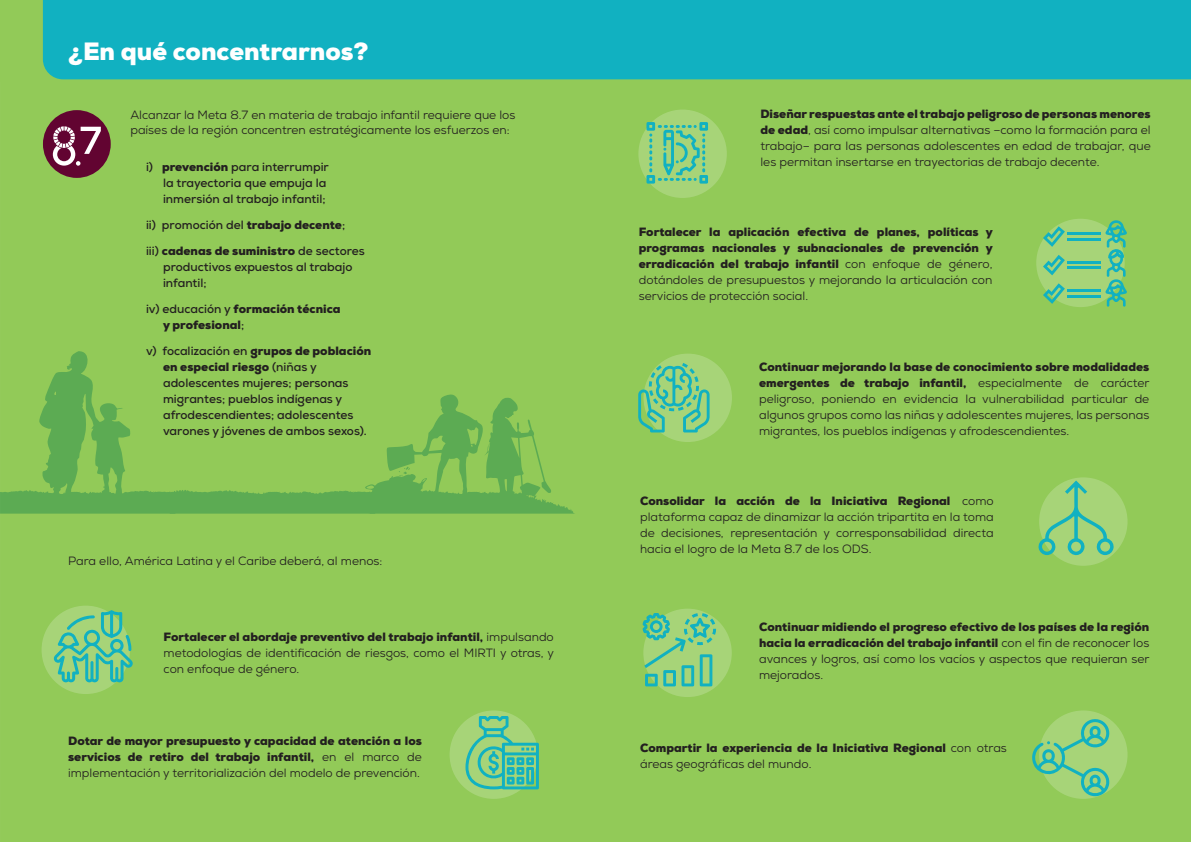
<style>
.page{position:relative;width:1191px;height:842px;background:#92ca58}
.page>*{position:absolute;margin:0;border:0;box-sizing:border-box;transform-origin:0 0}
.t1{font:900 25px "Nexa";color:#fff}
.t2{font:12px/16px "Nexa";color:#231f20;text-align:justify}
.t3{font:900 12px/16px "Nexa";color:#231f20}
.t4{font:700 12px/16px "Nexa";color:#231f20}
.s1{font-weight:900}
.s2{font-weight:700}
.s3{font-weight:400}
</style>
<div class="page">
<div style="left:43px;top:0;width:1148px;height:79px;background:#11b1c1"></div>
<div style="left:638px;top:110px;width:89px;height:88px;background:#a7d478;border-radius:50%"></div>
<svg style="left:646px;top:122px;width:62px;height:62px"></svg>
<svg style="left:0;top:110px;width:575px;height:689px"></svg>
<div style="left:1039px;top:710px;width:88px;height:89px;background:#a7d478;border-radius:50%"></div>
<svg style="left:1032px;top:718px;width:79px;height:80px"></svg>
<div style="left:1039px;top:477px;width:88px;height:89px;background:#a7d478;border-radius:50%"></div>
<svg style="left:1038px;top:480px;width:76px;height:75px"></svg>
<div style="left:643px;top:354px;width:89px;height:88px;background:#a7d478;border-radius:50%"></div>
<svg style="left:638px;top:363px;width:71px;height:69px"></svg>
<div style="left:643px;top:609px;width:89px;height:88px;background:#a7d478;border-radius:50%"></div>
<svg style="left:642px;top:613px;width:74px;height:73px"></svg>
<div style="left:1036px;top:219px;width:88px;height:88px;background:#a7d478;border-radius:50%"></div>
<svg style="left:1043px;top:226px;width:21px;height:21px"></svg>
<hr style="left:1066px;top:232px;width:34px;height:3px;background:#11b1c1">
<hr style="left:1066px;top:238px;width:34px;height:3px;background:#11b1c1">
<svg style="left:1043px;top:255px;width:21px;height:20px"></svg>
<hr style="left:1066px;top:261px;width:34px;height:3px;background:#11b1c1">
<hr style="left:1066px;top:266px;width:34px;height:3px;background:#11b1c1">
<svg style="left:1043px;top:283px;width:21px;height:21px"></svg>
<hr style="left:1066px;top:289px;width:34px;height:3px;background:#11b1c1">
<hr style="left:1066px;top:295px;width:34px;height:3px;background:#11b1c1">
<svg style="left:1105px;top:220px;width:22px;height:87px"></svg>
<h1 class="t1" style="left:68px;top:35px;width:302px">¿En qué concentrarnos?</h1>
<p class="t2" style="left:130px;top:106px;width:386px">Alcanzar la Meta 8.7 en materia de trabajo infantil requiere que los países de la región concentren estratégicamente los esfuerzos en:</p>
<p class="t4" style="left:163px;top:159px;width:167px;text-indent:-17px">i) <span class="s1">prevención</span> para interrumpir la trayectoria que empuja la inmersión al trabajo infantil;</p>
<p class="t3" style="left:146px;top:212px;width:220px;line-height:26px"><span class="s2">ii) promoción del</span> trabajo decente<span class="s2">;<br>iii)</span> cadenas de suministro <span class="s2">de sectores</span></p>
<p class="t4" style="left:163px;top:259px;width:191px">productivos expuestos al trabajo infantil;</p>
<p class="t3" style="left:163px;top:301px;width:179px;text-indent:-17px"><span class="s2">iv) educación y</span> formación técnica y profesional<span class="s2">;</span></p>
<p class="t4" style="left:163px;top:343px;width:210px;text-indent:-17px">v) focalización en <span class="s1">grupos de población en especial riesgo</span> (niñas y adolescentes mujeres; personas migrantes; pueblos indígenas y afrodescendientes; adolescentes varones y jóvenes de ambos sexos).</p>
<p class="t2" style="left:68px;top:553px;width:316px">Para ello, América Latina y el Caribe deberá, al menos:</p>
<p class="t2" style="left:164px;top:628px;width:392px"><span class="s1">Fortalecer el abordaje preventivo del trabajo infantil,</span> impulsando metodologías de identificación de riesgos, como el MIRTI y otras, y con enfoque de género.</p>
<p class="t3" style="left:68px;top:733px;width:355px;text-align:justify">Dotar de mayor presupuesto y capacidad de atención a los servicios de retiro del trabajo infantil, <span class="s3">en el marco de implementación y territorialización del modelo de prevención.</span></p>
<p class="t2" style="left:760px;top:106px;width:392px"><span class="s1">Diseñar respuestas ante el trabajo peligroso de personas menores de edad</span>, así como impulsar alternativas –como la formación para el trabajo– para las personas adolescentes en edad de trabajar, que les permitan insertarse en trayectorias de trabajo decente.</p>
<p class="t3" style="left:638px;top:224px;width:355px;text-align:justify">Fortalecer la aplicación efectiva de planes, políticas y programas nacionales y subnacionales de prevención y erradicación del trabajo infantil <span class="s3">con enfoque de género, dotándoles de presupuestos y mejorando la articulación con servicios de protección social.</span></p>
<p class="t2" style="left:759px;top:359px;width:392px"><span class="s1">Continuar mejorando la base de conocimiento sobre modalidades emergentes de trabajo infantil,</span> especialmente de carácter peligroso, poniendo en evidencia la vulnerabilidad particular de algunos grupos como las niñas y adolescentes mujeres, las personas migrantes, los pueblos indígenas y afrodescendientes.</p>
<p class="t2" style="left:640px;top:493px;width:355px"><span class="s1">Consolidar la acción de la Iniciativa Regional</span> como plataforma capaz de dinamizar la acción tripartita en la toma de decisiones, representación y corresponsabilidad directa hacia el logro de la Meta 8.7 de los ODS.</p>
<p class="t3" style="left:759px;top:619px;width:392px;text-align:justify">Continuar midiendo el progreso efectivo de los países de la región hacia la erradicación del trabajo infantil <span class="s3">con el fin de reconocer los avances y logros, así como los vacíos y aspectos que requieran ser mejorados.</span></p>
<p class="t3" style="left:640px;top:739px;width:368px">Compartir la experiencia de la Iniciativa Regional <span class="s3">con otras áreas geográficas del mundo.</span></p>
</div>
